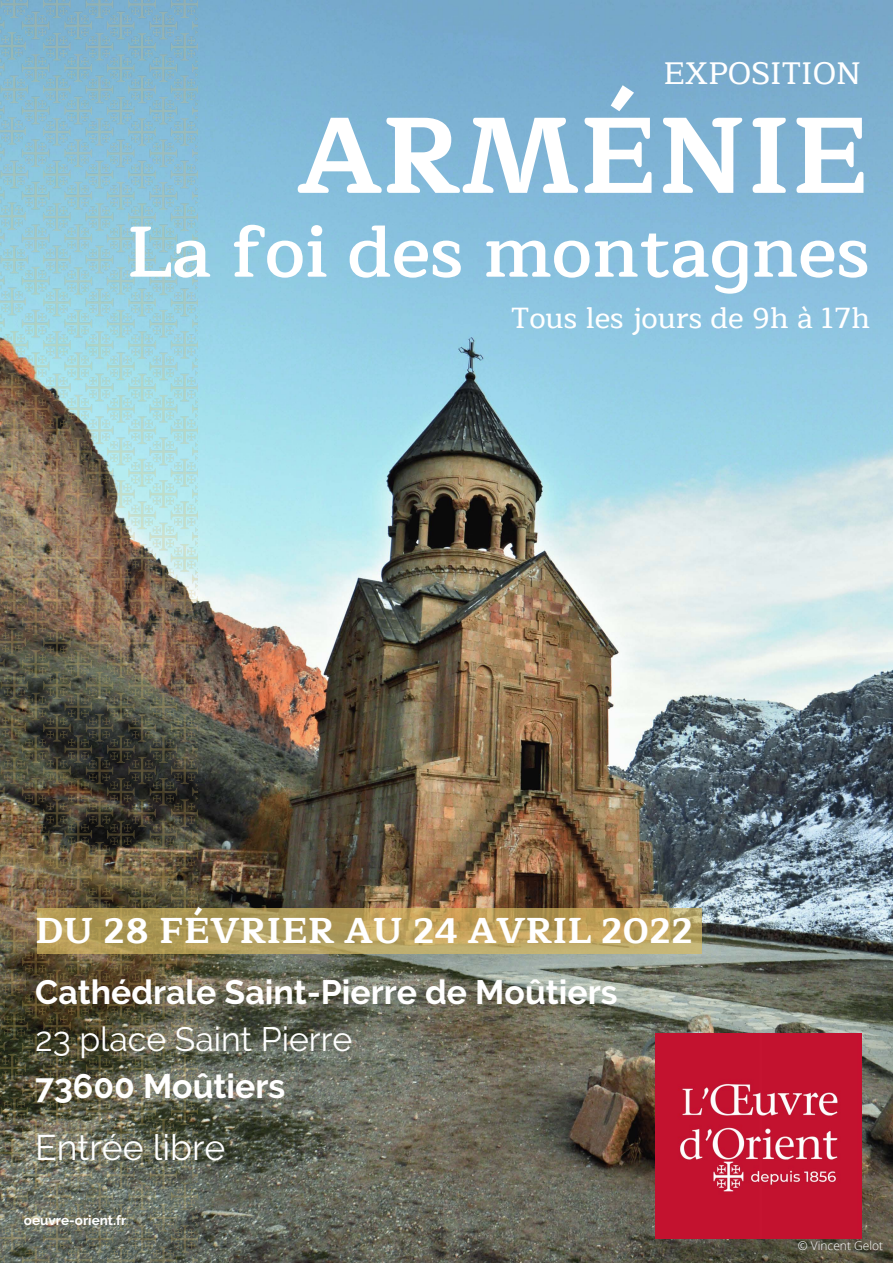
<style>
.page{position:relative;width:893px;height:1263px;background:#fff}
.page>*{position:absolute;margin:0;border:0;box-sizing:border-box;transform-origin:0 0}
.t1{font:700 108.07px "Maitree";color:#fff}
.t2{font:600 72px "Maitree";color:#fff}
.t3{font:700 36.53px "Maitree";color:#fff}
.t4{font:35.55px "Raleway";color:#fff}
.t5{font:700 33.75px "Raleway";color:#fff}
.t6{font:33.75px "Raleway";color:#fff}
.t7{font:500 31.5px "Maitree";color:#fff}
.t8{font:500 29.55px "Maitree";color:#fff}
.t9{font:700 13.5px "Raleway";color:#fff}
.t10{font:300 12px "Open Sans";color:#fff}
</style>
<div class="page">
<img style="left:197px;top:0;width:696px;height:1263px">
<svg style="left:202px;top:953px;width:127px;height:9px"></svg>
<img style="left:0;top:0;width:197px;height:1263px">
<img style="left:655px;top:1033px;width:206px;height:206px">
<svg style="left:37px;top:908px;width:665px;height:45px;background:#b89f5c"></svg>
<p class="t7" style="left:663px;top:48px;width:199px">EXPOSITION</p>
<p class="t1" style="left:298px;top:69px;width:573px">ARMÉNIE</p>
<p class="t2" style="left:126px;top:194px;width:745px">La foi des montagnes</p>
<p class="t8" style="left:511px;top:294px;width:360px">Tous les jours de 9h à 17h</p>
<p class="t3" style="left:35px;top:901px;width:659px">DU 28 FÉVRIER AU 24 AVRIL 2022</p>
<p class="t5" style="left:35px;top:972px;width:584px">Cathédrale Saint-Pierre de Moûtiers</p>
<p class="t6" style="left:35px;top:1019px;width:319px">23 place Saint Pierre</p>
<p class="t5" style="left:35px;top:1066px;width:252px">73600 Moûtiers</p>
<p class="t4" style="left:35px;top:1126px;width:192px">Entrée libre</p>
<p class="t9" style="left:24px;top:1212px;width:104px">oeuvre-orient.fr</p>
<p class="t10" style="left:798px;top:1237px;width:87px">© Vincent Gelot</p>
</div>
